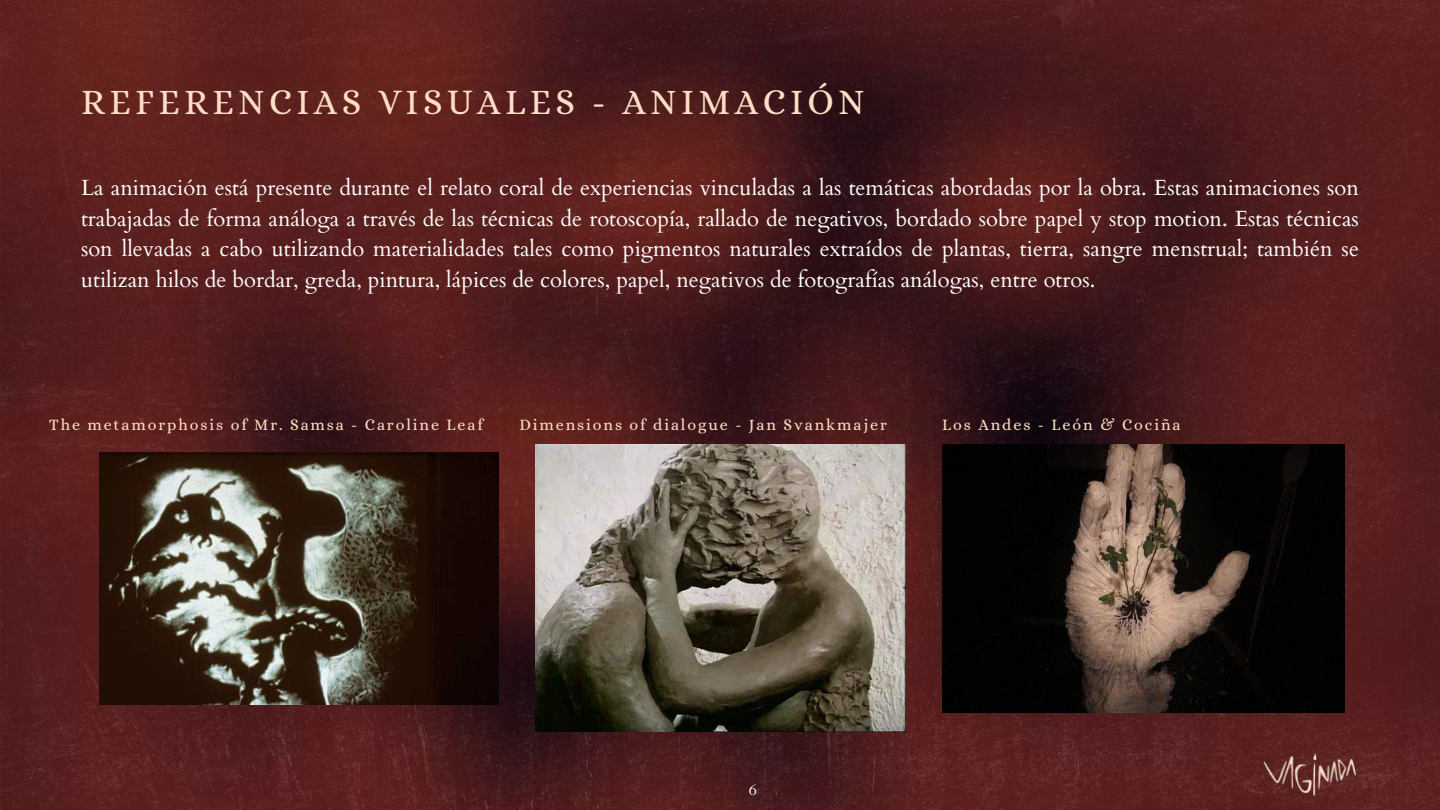
<style>
.page{position:relative;width:1440px;height:810px;background:#fff}
.page>*{position:absolute;margin:0;border:0;box-sizing:border-box;transform-origin:0 0}
.t1{font:36px "Alice";letter-spacing:.12em;color:#fedfc6}
.t2{font:22px/30.8px "Cardo";color:#fff;text-align:justify}
.t3{font:16px "Alice";letter-spacing:.12em;color:#fedfc6}
.t4{font:16px "Cardo";color:#fff}
</style>
<div class="page">
<img style="left:0;top:0;width:1440px;height:810px">
<img style="left:1261px;top:751px;width:98px;height:48px">
<img style="left:99px;top:453px;width:399px;height:252px">
<img style="left:535px;top:445px;width:370px;height:286px">
<img style="left:942px;top:445px;width:402px;height:268px">
<h1 class="t1" style="left:81px;top:81px;width:785px">REFERENCIAS VISUALES - ANIMACIÓN</h1>
<p class="t2" style="left:81px;top:173px;width:1279px">La animación está presente durante el relato coral de experiencias vinculadas a las temáticas abordadas por la obra. Estas animaciones son trabajadas de forma análoga a través de las técnicas de rotoscopía, rallado de negativos, bordado sobre papel y stop motion. Estas técnicas son llevadas a cabo utilizando materialidades tales como pigmentos naturales extraídos de plantas, tierra, sangre menstrual; también se utilizan hilos de bordar, greda, pintura, lápices de colores, papel, negativos de fotografías análogas, entre otros.</p>
<p class="t3" style="left:49px;top:416px;width:435px">The metamorphosis of Mr. Samsa - Caroline Leaf</p>
<p class="t3" style="left:519px;top:416px;width:369px">Dimensions of dialogue - Jan Svankmajer</p>
<p class="t3" style="left:942px;top:416px;width:240px">Los Andes - León &amp; Cociña</p>
<p class="t4" style="left:749px;top:780px;width:10px">6</p>
</div>
